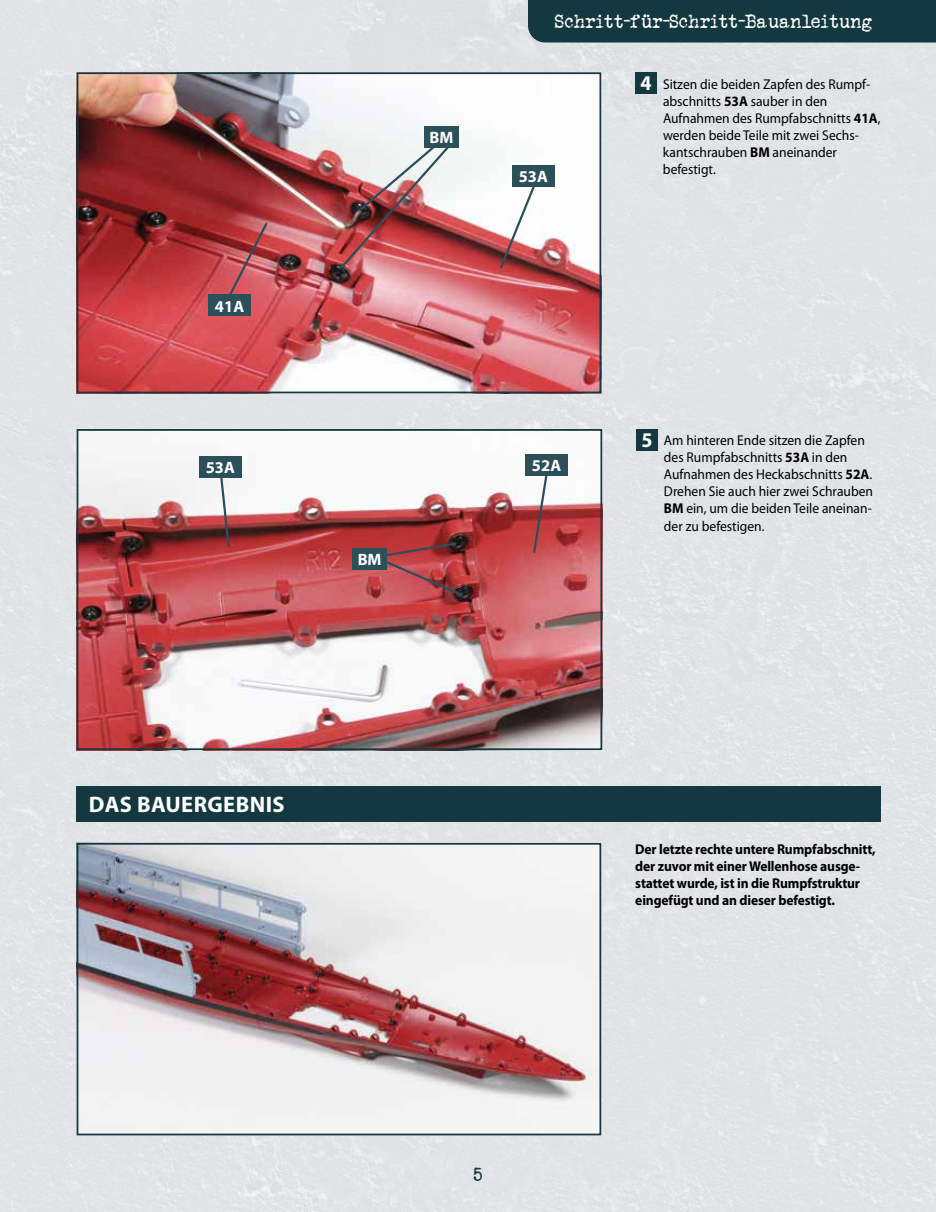
<style>
.page{position:relative;width:936px;height:1212px;background:#fff}
.page>*{position:absolute;margin:0;border:0;box-sizing:border-box;transform-origin:0 0}
.t1{font:700 22.5px "Myriad Pro";letter-spacing:.02em;color:#fff}
.t2{font:700 21px "Myriad Pro";color:#fff;scale:.95 1}
.t3{font:19.5px "Veteran Typewriter";letter-spacing:.02em;color:#fff}
.t4{font:19.5px "Veteran Typewriter";color:#14383f}
.t5{font:700 16.5px "Myriad Pro";color:#fff}
.t6{font:14.25px/17.1px "Myriad Pro";color:#000;scale:.95 1}
.t7{font:700 14.25px/17.1px "Myriad Pro";letter-spacing:-.01em;color:#000;scale:.95 1}
.s1{font-weight:700}
</style>
<div class="page">
<div style="left:0;top:0;width:935px;height:1212px;background:#e1e4e7"></div>
<img style="left:80px;top:846px;width:518px;height:286px">
<div style="left:77px;top:843px;width:524px;height:292px;border:2px solid #14383f"></div>
<div style="left:77px;top:786px;width:803px;height:35px;background:#14383f"></div>
<img style="left:80px;top:75px;width:518px;height:315px">
<div style="left:77px;top:72px;width:524px;height:321px;border:2px solid #14383f"></div>
<div style="left:635px;top:72px;width:21px;height:22px;background:#14383f"></div>
<img style="left:80px;top:432px;width:519px;height:315px">
<div style="left:77px;top:429px;width:525px;height:321px;border:2px solid #14383f"></div>
<div style="left:636px;top:429px;width:21px;height:21px;background:#14383f"></div>
<img style="left:338px;top:137px;width:114px;height:134px">
<div style="left:424px;top:126px;width:34px;height:21px;background:#2b505a"></div>
<div style="left:352px;top:548px;width:34px;height:21px;background:#2b505a"></div>
<svg style="left:531px;top:475px;width:20px;height:79px"></svg>
<div style="left:525px;top:454px;width:43px;height:21px;background:#2b505a"></div>
<svg style="left:221px;top:221px;width:48px;height:89px;background:#bf5258"></svg>
<div style="left:208px;top:295px;width:43px;height:21px;background:#2b505a"></div>
<svg style="left:218px;top:477px;width:13px;height:72px"></svg>
<div style="left:199px;top:456px;width:43px;height:21px;background:#2b505a"></div>
<svg style="left:368px;top:541px;width:96px;height:57px;background:#a24449"></svg>
<svg style="left:498px;top:182px;width:39px;height:88px"></svg>
<div style="left:512px;top:165px;width:42px;height:21px;background:#2b505a"></div>
<div style="left:528px;top:0;width:407px;height:43px;background:#14383f"></div>
<p class="t5" style="left:215px;top:297px;width:31px">41A</p>
<p class="t5" style="left:206px;top:458px;width:31px">53A</p>
<p class="t5" style="left:429px;top:128px;width:25px">BM</p>
<h3 class="t3" style="left:555px;top:10px;width:319px">Schritt-für-Schritt-Bauanleitung</h3>
<p class="t5" style="left:518px;top:167px;width:31px">53A</p>
<h2 class="t2" style="left:640px;top:72px;width:13px">14</h2>
<p class="t6" style="left:663px;top:75px;width:230px">Sitzen die beiden Zapfen des Rumpf&shy;abschnitts <span class="s1">53A</span> sauber in den<br>Aufnahmen des Rumpfabschnitts <span class="s1">41A</span>, werden beide Teile mit zwei Sechs&shy;kantschrauben <span class="s1">BM</span> aneinander befestigt.</p>
<p class="t5" style="left:357px;top:550px;width:25px">BM</p>
<p class="t5" style="left:532px;top:456px;width:31px">52A</p>
<h2 class="t2" style="left:641px;top:428px;width:13px">25</h2>
<p class="t6" style="left:664px;top:432px;width:221px">Am hinteren Ende sitzen die Zapfen des Rumpfabschnitts <span class="s1">53A</span> in den<br>Aufnahmen des Heckabschnitts <span class="s1">52A</span>.<br>Drehen Sie auch hier zwei Schrauben<br><span class="s1">BM</span> ein, um die beiden Teile aneinan&shy;der zu befestigen.</p>
<h1 class="t1" style="left:89px;top:792px;width:197px">DAS BAUERGEBNIS</h1>
<p class="t7" style="left:635px;top:840px;width:254px">Der letzte rechte untere Rumpfabschnitt, der zuvor mit einer Wellenhose ausge&shy;stattet wurde, ist in die Rumpfstruktur eingefügt und an dieser befestigt.</p>
<h3 class="t4" style="left:474px;top:1163px;width:11px">5</h3>
</div>
